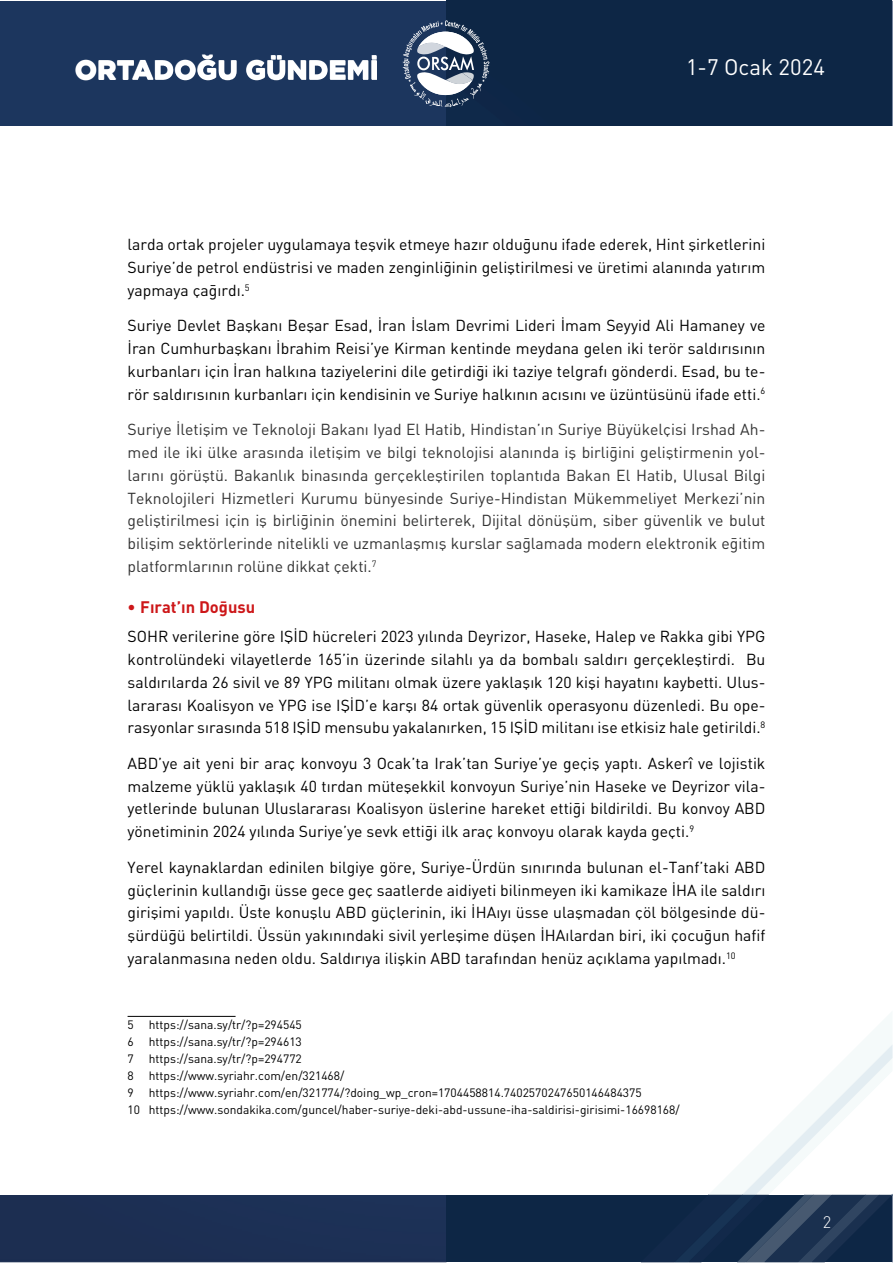
<style>
.page{position:relative;width:893px;height:1263px;background:#fff}
.page>*{position:absolute;margin:0;border:0;box-sizing:border-box;transform-origin:0 0}
.t1{font:900 27px "Gotham";color:#fff}
.t2{font:22.2px "DIN";color:#fff}
.t3{font:700 16.5px "DIN";color:#cd1719}
.t4{font:300 16.5px "DI Nbek";color:#fff}
.t5{font:15.75px/22.8px "DIN";color:#000;text-align:justify}
.t6{font:15.75px/22.8px "DIN";color:#333;text-align:justify}
.t7{font:12px/17px "DIN";color:#000}
</style>
<div class="page">
<img style="left:0;top:1px;width:893px;height:1261px">
<div style="left:446px;top:2px;width:360px;height:124px;background:#0d2645"></div>
<div style="left:446px;top:35px;width:329px;height:1224px;background:#0d2645"></div>
<div style="left:446px;top:55px;width:313px;height:1190px;background:#0d2645"></div>
<div style="left:446px;top:86px;width:282px;height:1133px;background:#0d2645"></div>
<div style="left:446px;top:106px;width:267px;height:1100px;background:#0d2645"></div>
<div style="left:0;top:126px;width:893px;height:1068px;background:#fff"></div>
<svg style="left:132px;top:55px;width:104px;height:25px"></svg>
<svg style="left:246px;top:56px;width:131px;height:24px"></svg>
<svg style="left:403px;top:20px;width:86px;height:87px"></svg>
<svg style="left:641px;top:1044px;width:252px;height:218px"></svg>
<hr style="left:128px;top:1016px;width:108px;height:1px;background:#000">
<h1 class="t1" style="left:75px;top:51px;width:305px">ORTADOĞU GÜNDEMİ</h1>
<h2 class="t2" style="left:686px;top:52px;width:140px">1-7 Ocak 2024</h2>
<p class="t5" style="left:128px;top:232px;width:639px">larda ortak projeler uygulamaya teşvik etmeye hazır olduğunu ifade ederek, Hint şirketlerini Suriye’de petrol endüstrisi ve maden zenginliğinin geliştirilmesi ve üretimi alanında yatırım yapmaya çağırdı.<sup>5</sup></p>
<p class="t5" style="left:128px;top:314px;width:639px">Suriye Devlet Başkanı Beşar Esad, İran İslam Devrimi Lideri İmam Seyyid Ali Hamaney ve İran Cumhurbaşkanı İbrahim Reisi’ye Kirman kentinde meydana gelen iki terör saldırısının kurbanları için İran halkına taziyelerini dile getirdiği iki taziye telgrafı gönderdi. Esad, bu te&shy;rör saldırısının kurbanları için kendisinin ve Suriye halkının acısını ve üzüntüsünü ifade etti.<sup>6</sup></p>
<p class="t6" style="left:128px;top:417px;width:639px">Suriye İletişim ve Teknoloji Bakanı Iyad El Hatib, Hindistan’ın Suriye Büyükelçisi Irshad Ah&shy;med ile iki ülke arasında iletişim ve bilgi teknolojisi alanında iş birliğini geliştirmenin yol&shy;larını görüştü. Bakanlık binasında gerçekleştirilen toplantıda Bakan El Hatib, Ulusal Bilgi Teknolojileri Hizmetleri Kurumu bünyesinde Suriye-Hindistan Mükemmeliyet Merkezi’nin geliştirilmesi için iş birliğinin önemini belirterek, Dijital dönüşüm, siber güvenlik ve bulut bilişim sektörlerinde nitelikli ve uzmanlaşmış kurslar sağlamada modern elektronik eğitim platformlarının rolüne dikkat çekti.<sup>7</sup></p>
<p class="t3" style="left:128px;top:596px;width:129px">• Fırat’ın Doğusu</p>
<p class="t5" style="left:128px;top:624px;width:639px">SOHR verilerine göre IŞİD hücreleri 2023 yılında Deyrizor, Haseke, Halep ve Rakka gibi YPG kontrolündeki vilayetlerde 165’in üzerinde silahlı ya da bombalı saldırı gerçekleştirdi. Bu saldırılarda 26 sivil ve 89 YPG militanı olmak üzere yaklaşık 120 kişi hayatını kaybetti. Ulus&shy;lararası Koalisyon ve YPG ise IŞİD’e karşı 84 ortak güvenlik operasyonu düzenledi. Bu ope&shy;rasyonlar sırasında 518 IŞİD mensubu yakalanırken, 15 IŞİD militanı ise etkisiz hale getirildi.<sup>8</sup></p>
<p class="t5" style="left:128px;top:751px;width:639px">ABD’ye ait yeni bir araç konvoyu 3 Ocak’ta Irak’tan Suriye’ye geçiş yaptı. Askerî ve lojistik malzeme yüklü yaklaşık 40 tırdan müteşekkil konvoyun Suriye’nin Haseke ve Deyrizor vila&shy;yetlerinde bulunan Uluslararası Koalisyon üslerine hareket ettiği bildirildi. Bu konvoy ABD yönetiminin 2024 yılında Suriye’ye sevk ettiği ilk araç konvoyu olarak kayda geçti.<sup>9</sup></p>
<p class="t5" style="left:128px;top:855px;width:639px">Yerel kaynaklardan edinilen bilgiye göre, Suriye-Ürdün sınırında bulunan el-Tanf’taki ABD güçlerinin kullandığı üsse gece geç saatlerde aidiyeti bilinmeyen iki kamikaze İHA ile saldırı girişimi yapıldı. Üste konuşlu ABD güçlerinin, iki İHA›yı üsse ulaşmadan çöl bölgesinde dü&shy;şürdüğü belirtildi. Üssün yakınındaki sivil yerleşime düşen İHA›lardan biri, iki çocuğun hafif yaralanmasına neden oldu. Saldırıya ilişkin ABD tarafından henüz açıklama yapılmadı.<sup>10</sup></p>
<p class="t7" style="left:128px;top:1016px;width:8px">5</p>
<p class="t7" style="left:149px;top:1016px;width:155px">https://sana.sy/tr/?p=294545</p>
<p class="t7" style="left:128px;top:1033px;width:8px">6</p>
<p class="t7" style="left:149px;top:1033px;width:155px">https://sana.sy/tr/?p=294613</p>
<p class="t7" style="left:128px;top:1050px;width:8px">7</p>
<p class="t7" style="left:149px;top:1050px;width:155px">https://sana.sy/tr/?p=294772</p>
<p class="t7" style="left:128px;top:1067px;width:8px">8</p>
<p class="t7" style="left:149px;top:1067px;width:197px">https://www.syriahr.com/en/321468/</p>
<p class="t7" style="left:128px;top:1084px;width:8px">9</p>
<p class="t7" style="left:128px;top:1084px;width:554px;text-indent:21px">https://www.syriahr.com/en/321774/?doing_wp_cron=1704458814.7402570247650146484375<br>10 https://www.sondakika.com/guncel/haber-suriye-deki-abd-ussune-iha-saldirisi-girisimi-16698168/</p>
<p class="t4" style="left:823px;top:1212px;width:10px">2</p>
</div>
